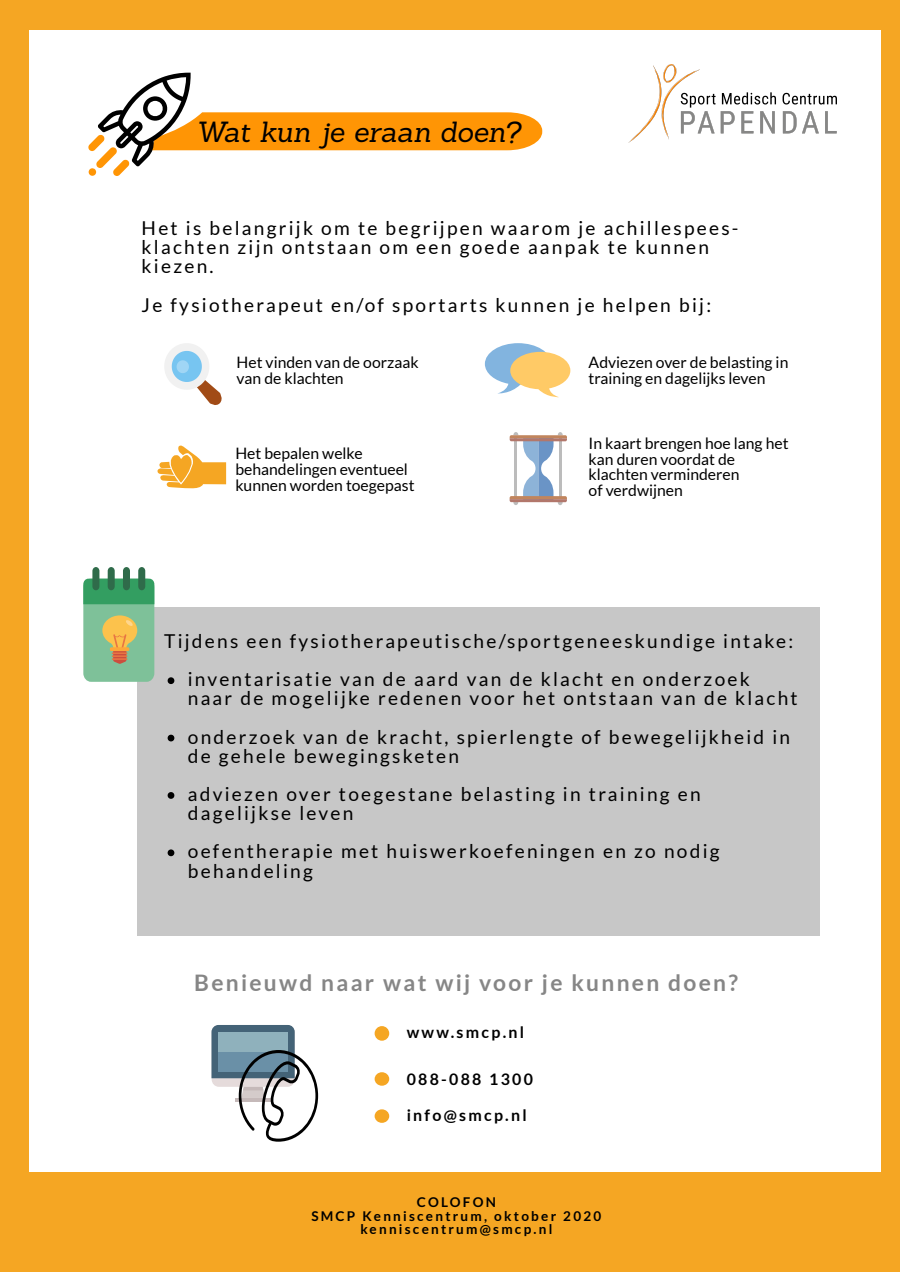
<style>
.page{position:relative;width:900px;height:1272px;background:#f5a623}
.page>*{position:absolute;margin:0;border:0;box-sizing:border-box;transform-origin:0 0}
.t1{font:italic 28.35px "Sanchez";letter-spacing:-.005em;color:#000}
.t2{font:700 22.8px "Lato";letter-spacing:.1em;color:#868686}
.t3{font:19.2px/19.2px "Lato";letter-spacing:.12em;color:#000}
.t4{font:700 15.9px "Lato";letter-spacing:.14em;color:#000}
.t5{font:15.75px/15.8px "Lato";color:#000}
.t6{font:700 13.5px/13.5px "Lato";letter-spacing:.165em;color:#000;text-align:center}
</style>
<div class="page">
<div style="left:29px;top:30px;width:852px;height:1142px;background:#fff"></div>
<div style="left:137px;top:608px;width:683px;height:328px;background:#c7c7c7"></div>
<div style="left:83px;top:579px;width:71px;height:103px;background:#7ec199;border-radius:8px"></div>
<svg style="left:83px;top:579px;width:71px;height:25px"></svg>
<div style="left:92px;top:567px;width:7px;height:23px;background:#2f6b4a;border-radius:4px"></div>
<div style="left:108px;top:567px;width:7px;height:23px;background:#2f6b4a;border-radius:4px"></div>
<div style="left:123px;top:567px;width:7px;height:23px;background:#2f6b4a;border-radius:4px"></div>
<div style="left:138px;top:567px;width:7px;height:23px;background:#2f6b4a;border-radius:4px"></div>
<svg style="left:88px;top:73px;width:454px;height:103px"></svg>
<svg style="left:168px;top:677px;width:6px;height:7px"></svg>
<svg style="left:168px;top:735px;width:6px;height:6px"></svg>
<svg style="left:168px;top:792px;width:6px;height:7px"></svg>
<svg style="left:168px;top:849px;width:6px;height:7px"></svg>
<svg style="left:212px;top:1025px;width:106px;height:117px"></svg>
<div style="left:375px;top:1026px;width:14px;height:15px;background:#f5a623;border-radius:50%"></div>
<div style="left:375px;top:1072px;width:14px;height:14px;background:#f5a623;border-radius:50%"></div>
<div style="left:375px;top:1109px;width:14px;height:14px;background:#f5a623;border-radius:50%"></div>
<img style="left:629px;top:64px;width:208px;height:79px">
<svg style="left:102px;top:615px;width:35px;height:49px"></svg>
<hr style="left:110px;top:647px;width:19px;height:4px;background:#fca83a">
<svg style="left:510px;top:432px;width:57px;height:73px"></svg>
<svg style="left:157px;top:445px;width:69px;height:44px"></svg>
<svg style="left:485px;top:343px;width:85px;height:55px"></svg>
<svg style="left:164px;top:343px;width:58px;height:62px"></svg>
<p class="t1" style="left:196px;top:113px;width:326px">Wat kun je eraan doen?</p>
<p class="t3" style="left:142px;top:218px;width:598px">Het is belangrijk om te begrijpen waarom je achillespees&shy;klachten zijn ontstaan om een goede aanpak te kunnen kiezen.</p>
<p class="t3" style="left:142px;top:295px;width:571px">Je fysiotherapeut en/of sportarts kunnen je helpen bij:</p>
<p class="t5" style="left:237px;top:354px;width:184px">Het vinden van de oorzaak van de klachten</p>
<p class="t5" style="left:235px;top:445px;width:181px">Het bepalen welke behandelingen eventueel kunnen worden toegepast</p>
<p class="t5" style="left:589px;top:354px;width:201px">Adviezen over de belasting in training en dagelijks leven</p>
<p class="t5" style="left:589px;top:435px;width:201px">In kaart brengen hoe lang het kan duren voordat de klachten verminderen<br>of verdwijnen</p>
<p class="t3" style="left:164px;top:631px;width:631px">Tijdens een fysiotherapeutische/sportgeneeskundige intake:</p>
<p class="t3" style="left:188px;top:669px;width:611px">inventarisatie van de aard van de klacht en onderzoek naar de mogelijke redenen voor het ontstaan van de klacht</p>
<p class="t3" style="left:188px;top:727px;width:604px">onderzoek van de kracht, spierlengte of bewegelijkheid in de gehele bewegingsketen</p>
<p class="t3" style="left:188px;top:784px;width:514px">adviezen over toegestane belasting in training en dagelijkse leven</p>
<p class="t3" style="left:188px;top:841px;width:533px">oefentherapie met huiswerkoefeningen en zo nodig behandeling</p>
<p class="t2" style="left:194px;top:969px;width:545px">Benieuwd naar wat wij voor je kunnen doen?</p>
<p class="t4" style="left:407px;top:1023px;width:119px">www.smcp.nl</p>
<p class="t4" style="left:407px;top:1069px;width:128px">088-088 1300</p>
<p class="t4" style="left:407px;top:1105px;width:122px">info@smcp.nl</p>
<p class="t6" style="left:311px;top:1195px;width:292px">COLOFON<br>SMCP Kenniscentrum, oktober 2020 kenniscentrum@smcp.nl</p>
</div>
